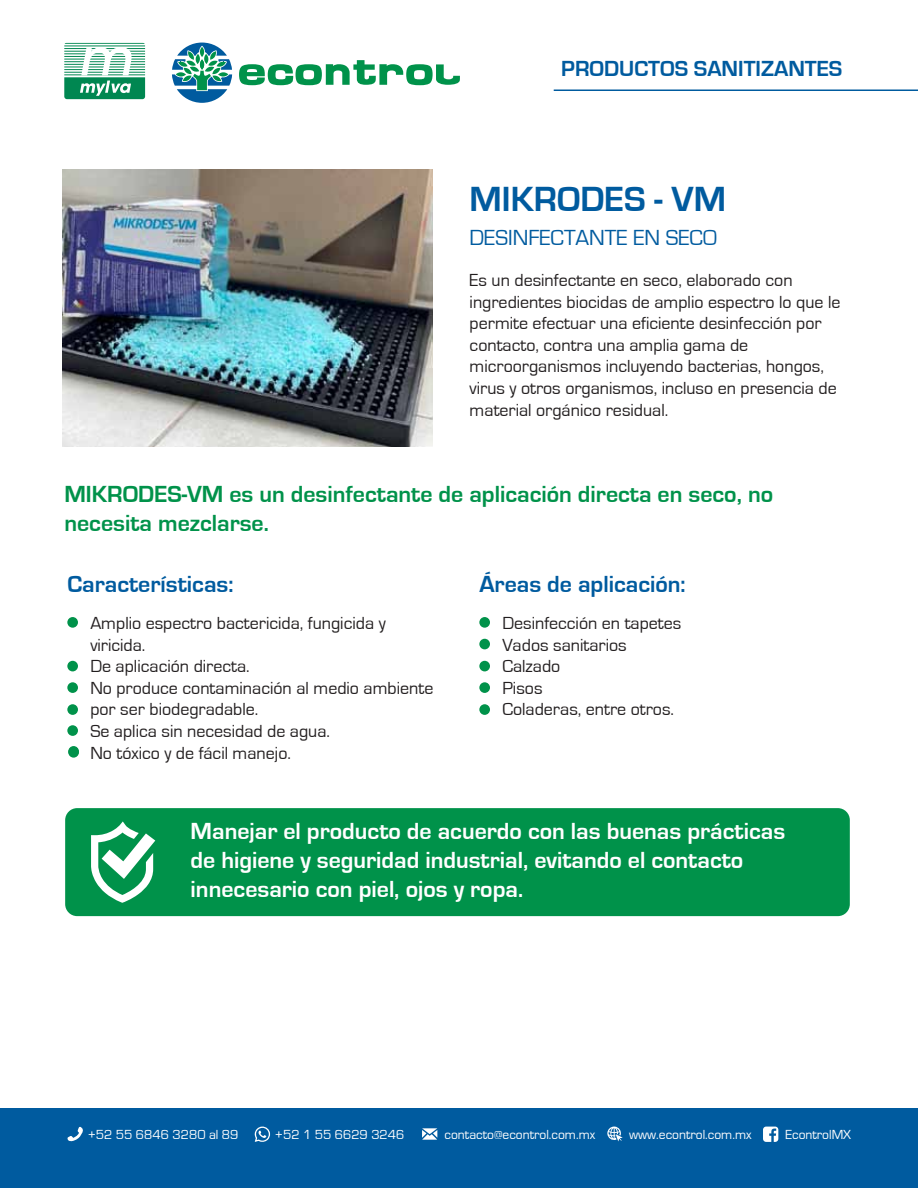
<style>
.page{position:relative;width:918px;height:1188px;background:#fff}
.page>*{position:absolute;margin:0;border:0;box-sizing:border-box;transform-origin:0 0}
.t1{font:700 36px "Eurostile";color:#005b9f}
.t2{font:700 24px/28.8px "Eurostile";color:#fff}
.t3{font:700 24px/28.8px "Eurostile";color:#00924a}
.t4{font:700 24px "Eurostile";color:#005b9f}
.t5{font:700 22.5px "Eurostile";color:#005b9f}
.t6{font:22.5px "Eurostile";color:#005b9f}
.t7{font:18px/21.6px "Eurostile";color:#221e1f}
.t8{font:13.5px "Eurostile";color:#fff}
</style>
<div class="page">
<svg style="left:172px;top:43px;width:60px;height:60px"></svg>
<svg style="left:239px;top:60px;width:221px;height:25px"></svg>
<svg style="left:64px;top:43px;width:81px;height:56px"></svg>
<div style="left:0;top:1109px;width:918px;height:79px;background:#005b9f"></div>
<svg style="left:607px;top:1127px;width:16px;height:14px"></svg>
<svg style="left:422px;top:1128px;width:15px;height:12px"></svg>
<svg style="left:68px;top:1127px;width:15px;height:15px"></svg>
<svg style="left:255px;top:1126px;width:15px;height:16px"></svg>
<svg style="left:763px;top:1127px;width:15px;height:15px"></svg>
<div style="left:65px;top:808px;width:785px;height:108px;background:#00924a;border-radius:12px"></div>
<hr style="left:554px;top:90px;width:364px;height:1px;background:#005b9f">
<div style="left:67px;top:617px;width:11px;height:11px;background:#00924a;border-radius:50%"></div>
<div style="left:67px;top:661px;width:11px;height:10px;background:#00924a;border-radius:50%"></div>
<div style="left:67px;top:682px;width:11px;height:11px;background:#00924a;border-radius:50%"></div>
<div style="left:67px;top:704px;width:11px;height:11px;background:#00924a;border-radius:50%"></div>
<div style="left:68px;top:747px;width:11px;height:11px;background:#00924a;border-radius:50%"></div>
<div style="left:67px;top:725px;width:11px;height:11px;background:#00924a;border-radius:50%"></div>
<div style="left:479px;top:617px;width:11px;height:11px;background:#00924a;border-radius:50%"></div>
<div style="left:479px;top:661px;width:11px;height:10px;background:#00924a;border-radius:50%"></div>
<div style="left:479px;top:682px;width:11px;height:11px;background:#00924a;border-radius:50%"></div>
<div style="left:479px;top:704px;width:11px;height:11px;background:#00924a;border-radius:50%"></div>
<div style="left:479px;top:639px;width:11px;height:10px;background:#00924a;border-radius:50%"></div>
<svg style="left:91px;top:821px;width:64px;height:82px"></svg>
<img style="left:63px;top:169px;width:370px;height:277px">
<p class="t5" style="left:561px;top:57px;width:283px">PRODUCTOS SANITIZANTES</p>
<h1 class="t1" style="left:470px;top:179px;width:258px">MIKRODES - VM</h1>
<p class="t6" style="left:470px;top:225px;width:249px">DESINFECTANTE EN SECO</p>
<p class="t7" style="left:470px;top:270px;width:372px">Es un desinfectante en seco, elaborado con ingredientes biocidas de amplio espectro lo que le permite efectuar una eficiente desinfección por contacto, contra una amplia gama de microorganismos incluyendo bacterias, hongos, virus y otros organismos, incluso en presencia de material orgánico residual.</p>
<h2 class="t3" style="left:64px;top:480px;width:710px">MIKRODES-VM es un desinfectante de aplicación directa en seco, no necesita mezclarse.</h2>
<h2 class="t4" style="left:67px;top:571px;width:168px">Características:</h2>
<p class="t7" style="left:90px;top:613px;width:345px">Amplio espectro bactericida, fungicida y viricida.<br>De aplicación directa.<br>No produce contaminación al medio ambiente por ser biodegradable.<br>Se aplica sin necesidad de agua.<br>No tóxico y de fácil manejo.</p>
<h2 class="t4" style="left:479px;top:571px;width:208px">Áreas de aplicación:</h2>
<p class="t7" style="left:502px;top:613px;width:181px">Desinfección en tapetes<br>Vados sanitarios<br>Calzado<br>Pisos<br>Coladeras, entre otros.</p>
<h2 class="t2" style="left:191px;top:817px;width:596px">Manejar el producto de acuerdo con las buenas prácticas de higiene y seguridad industrial, evitando el contacto innecesario con piel, ojos y ropa.</h2>
<p class="t8" style="left:88px;top:1127px;width:152px">+52 55 6846 3280 al 89</p>
<p class="t8" style="left:275px;top:1128px;width:131px">+52 1 55 6629 3246</p>
<p class="t8" style="left:445px;top:1127px;width:152px">contacto@econtrol.com.mx</p>
<p class="t8" style="left:629px;top:1127px;width:124px">www.econtrol.com.mx</p>
<p class="t8" style="left:785px;top:1128px;width:67px">EcontrolMX</p>
</div>
